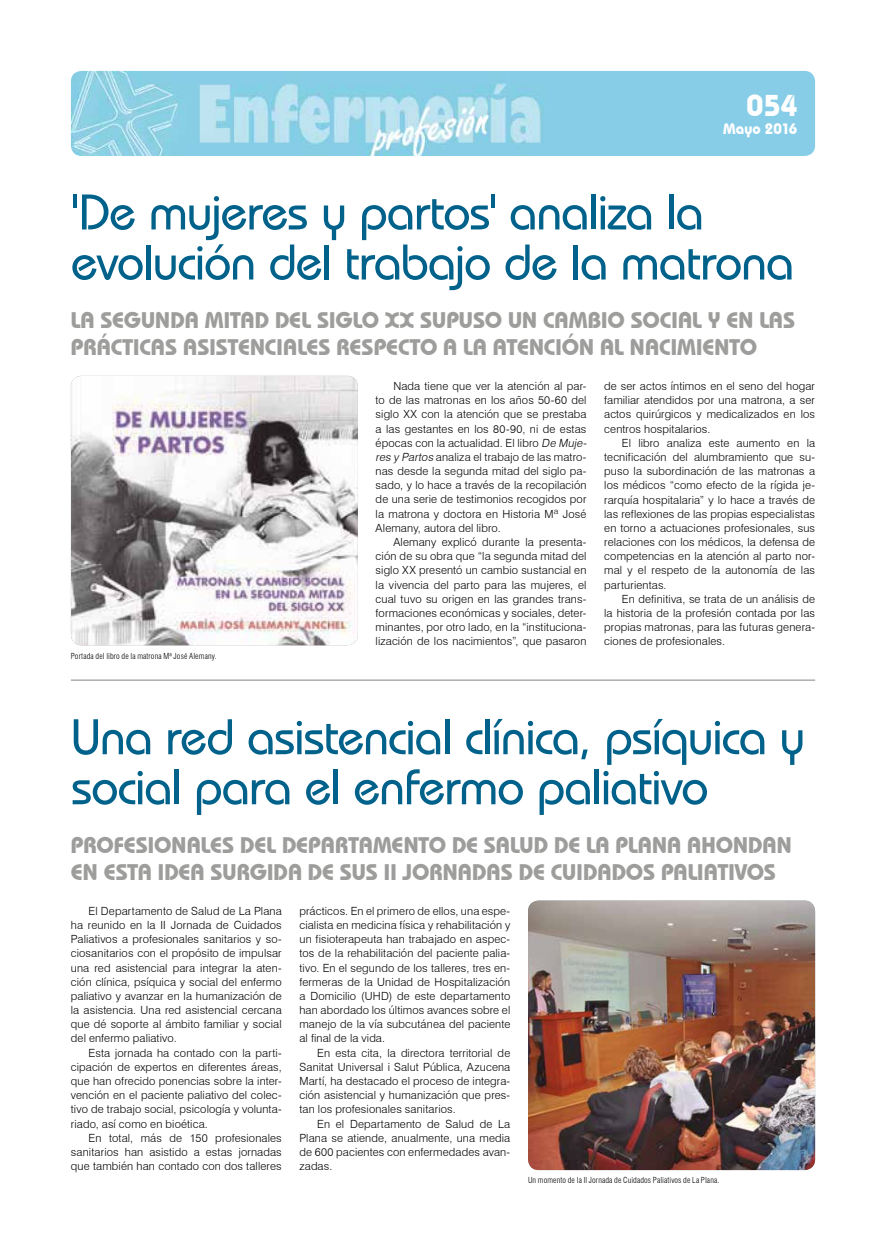
<style>
.page{position:relative;width:886px;height:1241px;background:#fff}
.page>*{position:absolute;margin:0;border:0;box-sizing:border-box;transform-origin:0 0}
.t1{font:500 50px/50px "Bauhaus IT Cby BT";letter-spacing:-.02em;color:#00628b}
.t2{font:700 30px "Bauhaus IT Cby BT";color:#fff}
.t3{font:700 22.5px/27px "Bauhaus IT Cby BT";color:#9d9d9c}
.t4{font:700 15px "Bauhaus IT Cby BT";color:#fff}
.t5{font:300 11.25px/14.1px "Swiss 721 BT";letter-spacing:.01em;color:#000;text-align:justify}
.t6{font:300 condensed 8.12px "Swiss 721 BT";letter-spacing:.015em;color:#000}
.s1{font-style:italic}
</style>
<div class="page">
<img style="left:71px;top:71px;width:744px;height:85px">
<img style="left:71px;top:376px;width:287px;height:269px">
<hr style="left:71px;top:679px;width:744px;height:1px;background:#9d9d9c">
<img style="left:528px;top:900px;width:287px;height:269px">
<h2 class="t2" style="left:746px;top:87px;width:52px">054</h2>
<h3 class="t4" style="left:723px;top:119px;width:76px">Mayo 2016</h3>
<h1 class="t1" style="left:71px;top:186px;width:725px">'De mujeres y partos' analiza la evolución del trabajo de la matrona</h1>
<h3 class="t3" style="left:71px;top:306px;width:726px">LA SEGUNDA MITAD DEL SIGLO XX SUPUSO UN CAMBIO SOCIAL Y EN LAS<br>PRÁCTICAS ASISTENCIALES RESPECTO A LA ATENCIÓN AL NACIMIENTO</h3>
<p class="t6" style="left:71px;top:650px;width:147px">Portada del libro de la matrona Mª José Alemany.</p>
<p class="t5" style="left:376px;top:379px;width:215px;text-align:left;text-indent:18px">Nada tiene que ver la atención al par&shy;to de las matronas en los años 50-60 del siglo XX con la atención que se prestaba a las gestantes en los 80-90, ni de estas épocas con la actualidad. El libro <span class="s1">De Muje&shy;res y Partos</span> analiza el trabajo de las matro&shy;nas desde la segunda mitad del siglo pa&shy;sado, y lo hace a través de la recopilación de una serie de testimonios recogidos por la matrona y doctora en Historia Mª José Alemany, autora del libro.</p>
<p class="t5" style="left:376px;top:535px;width:212px;text-indent:18px">Alemany explicó durante la presenta&shy;ción de su obra que “la segunda mitad del siglo XX presentó un cambio sustancial en la vivencia del parto para las mujeres, el cual tuvo su origen en las grandes trans&shy;formaciones económicas y sociales, deter&shy;minantes, por otro lado, en la “instituciona&shy;lización de los nacimientos”, que pasaron</p>
<p class="t5" style="left:604px;top:379px;width:212px">de ser actos íntimos en el seno del hogar familiar atendidos por una matrona, a ser actos quirúrgicos y medicalizados en los centros hospitalarios.</p>
<p class="t5" style="left:604px;top:435px;width:212px;text-indent:18px">El libro analiza este aumento en la tecnificación del alumbramiento que su&shy;puso la subordinación de las matronas a los médicos “como efecto de la rígida je&shy;rarquía hospitalaria” y lo hace a través de las reflexiones de las propias especialistas en torno a actuaciones profesionales, sus relaciones con los médicos, la defensa de competencias en la atención al parto nor&shy;mal y el respeto de la autonomía de las parturientas.</p>
<p class="t5" style="left:604px;top:591px;width:212px;text-indent:18px">En definitiva, se trata de un análisis de la historia de la profesión contada por las propias matronas, para las futuras genera&shy;ciones de profesionales.</p>
<h1 class="t1" style="left:71px;top:711px;width:736px">Una red asistencial clínica, psíquica y social para el enfermo paliativo</h1>
<h3 class="t3" style="left:71px;top:831px;width:722px">PROFESIONALES DEL DEPARTAMENTO DE SALUD DE LA PLANA AHONDAN<br>EN ESTA IDEA SURGIDA DE SUS II JORNADAS DE CUIDADOS PALIATIVOS</h3>
<p class="t5" style="left:71px;top:903px;width:212px;text-indent:18px">El Departamento de Salud de La Plana ha reunido en la II Jornada de Cuidados Paliativos a profesionales sanitarios y so&shy;ciosanitarios con el propósito de impulsar una red asistencial para integrar la aten&shy;ción clínica, psíquica y social del enfermo paliativo y avanzar en la humanización de la asistencia. Una red asistencial cercana que dé soporte al ámbito familiar y social del enfermo paliativo.</p>
<p class="t5" style="left:71px;top:1045px;width:212px;text-indent:18px">Esta jornada ha contado con la parti&shy;cipación de expertos en diferentes áreas, que han ofrecido ponencias sobre la inter&shy;vención en el paciente paliativo del colec&shy;tivo de trabajo social, psicología y volunta&shy;riado, así como en bioética.</p>
<p class="t5" style="left:71px;top:1130px;width:212px;text-indent:18px">En total, más de 150 profesionales sanitarios han asistido a estas jornadas que también han contado con dos talleres</p>
<p class="t5" style="left:299px;top:903px;width:212px">prácticos. En el primero de ellos, una espe&shy;cialista en medicina física y rehabilitación y un fisioterapeuta han trabajado en aspec&shy;tos de la rehabilitación del paciente palia&shy;tivo. En el segundo de los talleres, tres en&shy;fermeras de la Unidad de Hospitalización a Domicilio (UHD) de este departamento han abordado los últimos avances sobre el manejo de la vía subcutánea del paciente al final de la vida.</p>
<p class="t5" style="left:299px;top:1045px;width:212px;text-indent:18px">En esta cita, la directora territorial de Sanitat Universal i Salut Pública, Azucena Martí, ha destacado el proceso de integra&shy;ción asistencial y humanización que pres&shy;tan los profesionales sanitarios.</p>
<p class="t5" style="left:299px;top:1116px;width:212px;text-indent:18px">En el Departamento de Salud de La Plana se atiende, anualmente, una media de 600 pacientes con enfermedades avan&shy;zadas.</p>
<p class="t6" style="left:528px;top:1174px;width:193px">Un momento de la II Jornada de Cuidados Paliativos de La Plana.</p>
</div>
